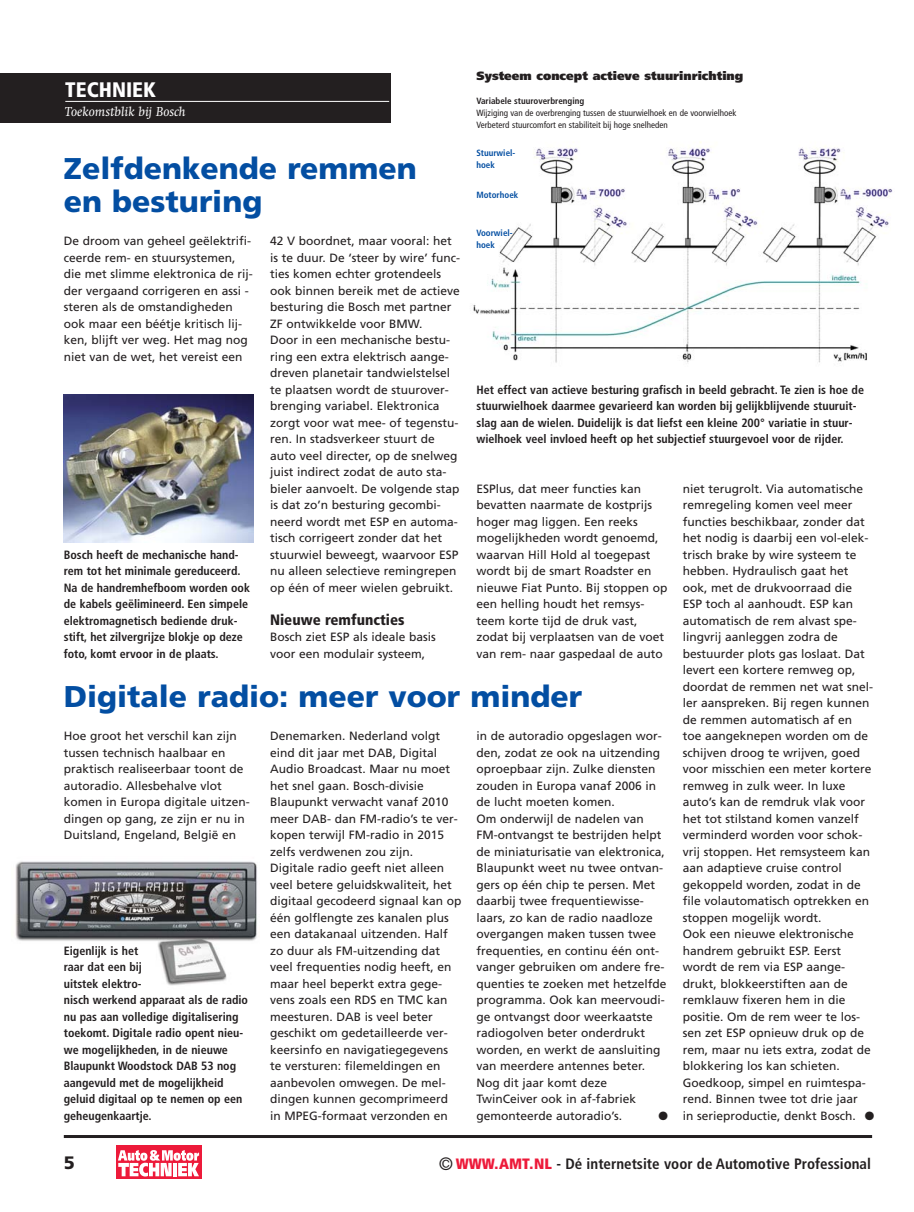
<style>
.page{position:relative;width:914px;height:1212px;background:#fff}
.page>*{position:absolute;margin:0;border:0;box-sizing:border-box;transform-origin:0 0}
.t1{font:900 30px/33px "Frutiger";color:#034ea2}
.t2{font:900 condensed 21px "Frutiger";color:#fff}
.t3{font:900 18px "Frutiger";color:#231f20}
.t4{font:700 condensed 15px "Frutiger";color:#231f20}
.t5{font:900 condensed 15px "Frutiger";color:#231f20}
.t6{font:italic 13.5px "Swift";color:#fff}
.t7{font:12px/16.5px "Frutiger";color:#231f20}
.t8{font:700 condensed 12px/16.5px "Frutiger";color:#231f20}
.t9{font:900 12px "Frutiger";color:#231f20}
.t10{font:12px "Zapf Dingbats";color:#231f20}
.t11{font:condensed 9px/12px "Frutiger";color:#231f20}
.t12{font:700 condensed 9px/12px "Frutiger";color:#034ea2}
.t13{font:700 condensed 9px "Frutiger";color:#231f20}
.s1{font-weight:400;font-size:18px}
.s2{font-weight:900;color:#ed1a3a}
</style>
<div class="page">
<img style="left:15px;top:861px;width:242px;height:125px">
<img style="left:473px;top:142px;width:420px;height:221px">
<hr style="left:64px;top:1135px;width:808px;height:3px;background:#231f20">
<div style="left:0;top:73px;width:390px;height:49px;background:#231f20"></div>
<hr style="left:65px;top:101px;width:324px;height:1px;background:#fff">
<img style="left:64px;top:395px;width:189px;height:147px">
<div style="left:116px;top:1146px;width:85px;height:33px;background:#ed1a3a"></div>
<svg style="left:118px;top:1150px;width:81px;height:27px"></svg>
<p class="t9" style="left:476px;top:71px;width:268px">Systeem concept actieve stuurinrichting</p>
<p class="t13" style="left:476px;top:97px;width:109px">Variabele stuuroverbrenging</p>
<p class="t11" style="left:476px;top:107px;width:261px">Wijziging van de overbrenging tussen de stuurwielhoek en de voorwielhoek<br>Verbeterd stuurcomfort en stabiliteit bij hoge snelheden</p>
<p class="t12" style="left:476px;top:148px;width:40px">Stuurwiel&shy;hoek</p>
<p class="t12" style="left:476px;top:190px;width:43px">Motorhoek</p>
<p class="t12" style="left:476px;top:227px;width:38px">Voorwiel&shy;hoek</p>
<h2 class="t2" style="left:65px;top:81px;width:92px">TECHNIEK</h2>
<p class="t6" style="left:65px;top:107px;width:122px">Toekomstblik bij Bosch</p>
<h1 class="t1" style="left:64px;top:155px;width:354px">Zelfdenkende remmen en besturing</h1>
<p class="t7" style="left:64px;top:234px;width:191px">De droom van geheel geëlektrifi&shy;ceerde rem- en stuursystemen, die met slimme elektronica de rij&shy;der vergaand corrigeren en assi - steren als de omstandigheden ook maar een béétje kritisch lij&shy;ken, blijft ver weg. Het mag nog niet van de wet, het vereist een</p>
<p class="t7" style="left:270px;top:234px;width:191px">42 V boordnet, maar vooral: het is te duur. De ‘steer by wire’ func&shy;ties komen echter grotendeels ook binnen bereik met de actieve besturing die Bosch met partner<br>ZF ontwikkelde voor BMW.<br>Door in een mechanische bestu&shy;ring een extra elektrisch aange&shy;dreven planetair tandwielstelsel te plaatsen wordt de stuurover&shy;brenging variabel. Elektronica zorgt voor wat mee- of tegenstu&shy;ren. In stadsverkeer stuurt de auto veel directer, op de snelweg juist indirect zodat de auto sta&shy;bieler aanvoelt. De volgende stap is dat zo’n besturing gecombi&shy;neerd wordt met ESP en automa&shy;tisch corrigeert zonder dat het stuurwiel beweegt, waarvoor ESP nu alleen selectieve remingrepen op één of meer wielen gebruikt.</p>
<p class="t5" style="left:270px;top:614px;width:136px">Nieuwe remfuncties</p>
<p class="t7" style="left:270px;top:630px;width:167px">Bosch ziet ESP als ideale basis voor een modulair systeem,</p>
<p class="t8" style="left:476px;top:382px;width:389px">Het effect van actieve besturing grafisch in beeld gebracht. Te zien is hoe de stuurwielhoek daarmee gevarieerd kan worden bij gelijkblijvende stuuruit&shy;slag aan de wielen. Duidelijk is dat liefst een kleine 200° variatie in stuur&shy;wielhoek veel invloed heeft op het subjectief stuurgevoel voor de rijder.</p>
<p class="t7" style="left:476px;top:481px;width:193px">ESPlus, dat meer functies kan bevatten naarmate de kostprijs hoger mag liggen. Een reeks mogelijkheden wordt genoemd, waarvan Hill Hold al toegepast wordt bij de smart Roadster en nieuwe Fiat Punto. Bij stoppen op een helling houdt het remsys&shy;teem korte tijd de druk vast, zodat bij verplaatsen van de voet van rem- naar gaspedaal de auto</p>
<p class="t7" style="left:682px;top:481px;width:193px">niet terugrolt. Via automatische remregeling komen veel meer functies beschikbaar, zonder dat het nodig is daarbij een vol-elek&shy;trisch brake by wire systeem te hebben. Hydraulisch gaat het ook, met de drukvoorraad die<br>ESP toch al aanhoudt. ESP kan automatisch de rem alvast spe&shy;lingvrij aanleggen zodra de bestuurder plots gas loslaat. Dat levert een kortere remweg op, doordat de remmen net wat snel&shy;ler aanspreken. Bij regen kunnen de remmen automatisch af en<br>toe aangeknepen worden om de schijven droog te wrijven, goed voor misschien een meter kortere remweg in zulk weer. In luxe auto’s kan de remdruk vlak voor het tot stilstand komen vanzelf verminderd worden voor schok&shy;vrij stoppen. Het remsysteem kan aan adaptieve cruise control gekoppeld worden, zodat in de file volautomatisch optrekken en stoppen mogelijk wordt.<br>Ook een nieuwe elektronische handrem gebruikt ESP. Eerst wordt de rem via ESP aange&shy;drukt, blokkeerstiften aan de remklauw fixeren hem in die positie. Om de rem weer te los&shy;sen zet ESP opnieuw druk op de rem, maar nu iets extra, zodat de blokkering los kan schieten.<br>Goedkoop, simpel en ruimtespa&shy;rend. Binnen twee tot drie jaar<br>in serieproductie, denkt Bosch. ●</p>
<p class="t8" style="left:64px;top:547px;width:188px">Bosch heeft de mechanische hand&shy;rem tot het minimale gereduceerd.<br>Na de handremhefboom worden ook de kabels geëlimineerd. Een simpele elektromagnetisch bediende druk&shy;stift, het zilvergrijze blokje op deze foto, komt ervoor in de plaats.</p>
<h1 class="t1" style="left:64px;top:683px;width:520px">Digitale radio: meer voor minder</h1>
<p class="t7" style="left:64px;top:729px;width:188px">Hoe groot het verschil kan zijn tussen technisch haalbaar en praktisch realiseerbaar toont de autoradio. Allesbehalve vlot komen in Europa digitale uitzen&shy;dingen op gang, ze zijn er nu in<br>Duitsland, Engeland, België en</p>
<p class="t7" style="left:270px;top:729px;width:193px">Denemarken. Nederland volgt eind dit jaar met DAB, Digital<br>Audio Broadcast. Maar nu moet het snel gaan. Bosch-divisie<br>Blaupunkt verwacht vanaf 2010 meer DAB- dan FM-radio’s te ver&shy;kopen terwijl FM-radio in 2015 zelfs verdwenen zou zijn.<br>Digitale radio geeft niet alleen veel betere geluidskwaliteit, het digitaal gecodeerd signaal kan op één golflengte zes kanalen plus een datakanaal uitzenden. Half zo duur als FM-uitzending dat veel frequenties nodig heeft, en maar heel beperkt extra gege&shy;vens zoals een RDS en TMC kan meesturen. DAB is veel beter geschikt om gedetailleerde ver&shy;keersinfo en navigatiegegevens te versturen: filemeldingen en aanbevolen omwegen. De mel&shy;dingen kunnen gecomprimeerd in MPEG-formaat verzonden en</p>
<p class="t7" style="left:476px;top:729px;width:192px">in de autoradio opgeslagen wor&shy;den, zodat ze ook na uitzending oproepbaar zijn. Zulke diensten zouden in Europa vanaf 2006 in de lucht moeten komen.<br>Om onderwijl de nadelen van<br>FM-ontvangst te bestrijden helpt de miniaturisatie van elektronica,<br>Blaupunkt weet nu twee ontvan&shy;gers op één chip te persen. Met daarbij twee frequentiewisse&shy;laars, zo kan de radio naadloze overgangen maken tussen twee frequenties, en continu één ont&shy;vanger gebruiken om andere fre&shy;quenties te zoeken met hetzelfde programma. Ook kan meervoudi&shy;ge ontvangst door weerkaatste radiogolven beter onderdrukt worden, en werkt de aansluiting van meerdere antennes beter.<br>Nog dit jaar komt deze<br>TwinCeiver ook in af-fabriek gemonteerde autoradio’s.</p>
<p class="t8" style="left:64px;top:943px;width:186px">Eigenlijk is het<br>raar dat een bij<br>uitstek elektro-<br>nisch werkend apparaat als de radio nu pas aan volledige digitalisering toekomt. Digitale radio opent nieu&shy;we mogelijkheden, in de nieuwe<br>Blaupunkt Woodstock DAB 53 nog aangevuld met de mogelijkheid geluid digitaal op te nemen op een geheugenkaartje.</p>
<p class="t10" style="left:658px;top:1110px;width:11px">●</p>
<h3 class="t3" style="left:64px;top:1156px;width:13px">5</h3>
<p class="t4" style="left:439px;top:1158px;width:434px"><span class="s1">©</span> <span class="s2">WWW.AMT.NL</span> - Dé internetsite voor de Automotive Professional</p>
</div>
